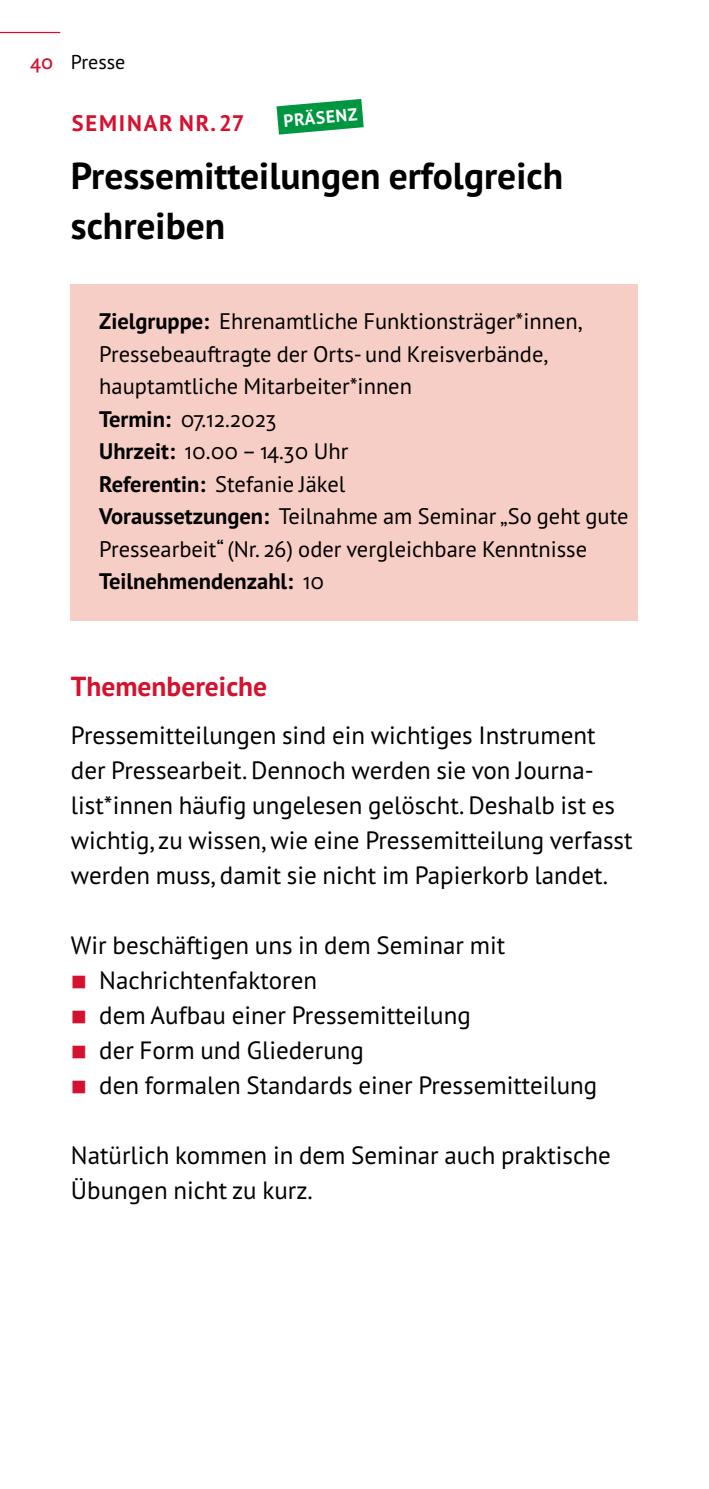
<style>
.page{position:relative;width:709px;height:1489px;background:#fff}
.page>*{position:absolute;margin:0;border:0;box-sizing:border-box;transform-origin:0 0}
.t1{font:700 37.5px/50px "PT Sans Pro";color:#000}
.t2{font:700 27.5px "PT Sans Pro";color:#d51130}
.t3{font:25px/35px "PT Sans Pro";color:#000}
.t4{font:22.5px/32.5px "PT Sans Pro";color:#000}
.t5{font:700 22.5px "PT Sans Pro";letter-spacing:.08em;color:#d51130}
.t6{font:20px "PT Sans Pro";color:#000}
.t7{font:700 17.5px "PT Sans Pro";color:#fff}
.s1{font-weight:600;color:#d51130}
.s2{font-weight:700}
</style>
<div class="page">
<hr style="left:0;top:32px;width:60px;height:1px;background:#d51130">
<div style="left:71px;top:283px;width:567px;height:337px;background:#f6cec5"></div>
<svg style="left:276px;top:99px;width:88px;height:36px"></svg>
<p class="t6" style="left:31px;top:49px;width:96px"><span class="s1">40</span> Presse</p>
<p class="t7" style="left:282px;top:109px;width:76px;rotate:-5deg">PRÄSENZ</p>
<p class="t5" style="left:72px;top:109px;width:174px">SEMINAR NR. 27</p>
<h1 class="t1" style="left:71px;top:150px;width:493px">Pressemitteilungen erfolgreich schreiben</h1>
<p class="t4" style="left:99px;top:304px;width:531px"><span class="s2">Zielgruppe:</span> Ehrenamtliche Funktionsträger*innen, Pressebeauftragte der Orts- und Kreisverbände, hauptamtliche Mitarbeiter*innen<br><span class="s2">Termin:</span> 07.12.2023<br><span class="s2">Uhrzeit:</span> 10.00 – 14.30 Uhr<br><span class="s2">Referentin:</span> Stefanie Jäkel<br><span class="s2">Voraussetzungen:</span> Teilnahme am Seminar „So geht gute Pressearbeit“ (Nr. 26) oder vergleichbare Kenntnisse <span class="s2">Teilnehmendenzahl:</span> 10</p>
<p class="t2" style="left:71px;top:668px;width:198px">Themenbereiche</p>
<p class="t3" style="left:71px;top:716px;width:563px">Pressemitteilungen sind ein wichtiges Instrument der Pressearbeit. Dennoch werden sie von Journa&shy;list*innen häufig ungelesen gelöscht. Deshalb ist es wichtig, zu wissen, wie eine Pressemitteilung verfasst werden muss, damit sie nicht im Papierkorb landet.</p>
<p class="t3" style="left:99px;top:926px;width:499px;text-indent:-28px">Wir beschäftigen uns in dem Seminar mit Nachrichtenfaktoren<br>dem Aufbau einer Pressemitteilung<br>der Form und Gliederung<br>den formalen Standards einer Pressemitteilung</p>
<p class="t3" style="left:71px;top:1136px;width:541px">Natürlich kommen in dem Seminar auch praktische<br>Übungen nicht zu kurz.</p>
</div>
